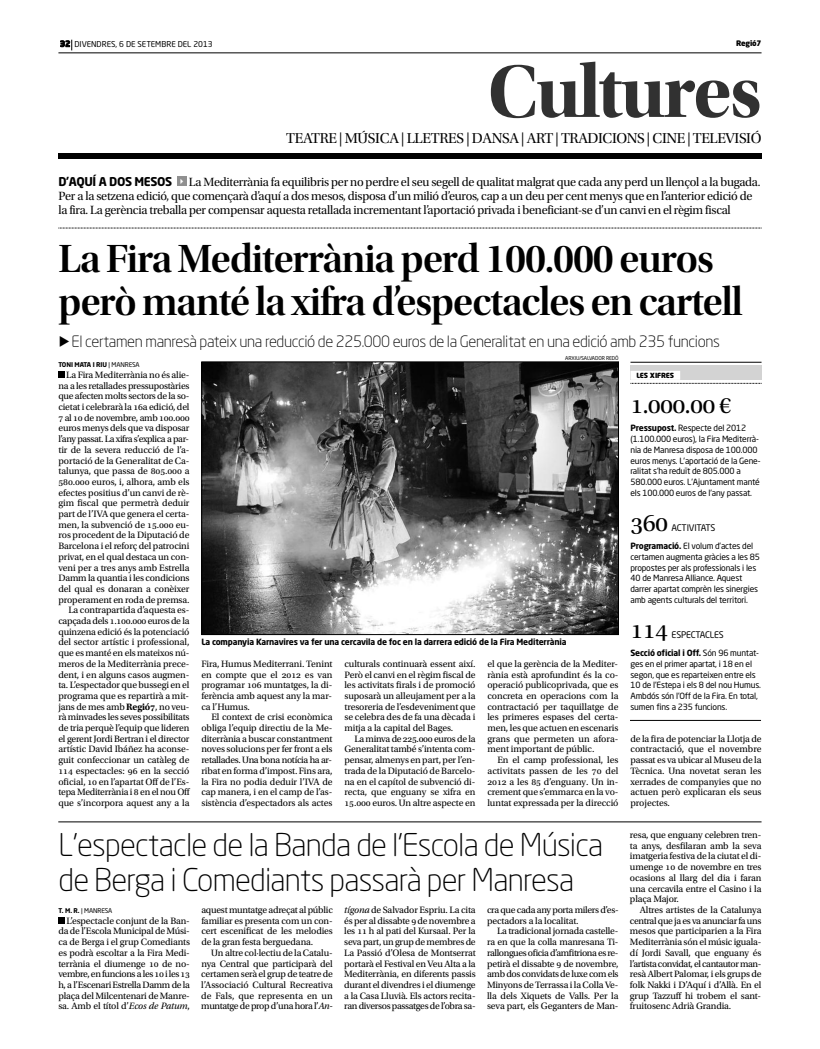
<style>
.page{position:relative;width:820px;height:1049px;background:#fff}
.page>*{position:absolute;margin:0;border:0;box-sizing:border-box;transform-origin:0 0}
.t1{font:77px "Utopia Std Bold Disp";letter-spacing:-.025em;color:#313131}
.t2{font:41px/43.5px "Utopia Std Semibold Disp";letter-spacing:-.025em;color:#000}
.t3{font:300 31px/35px "Neo Sans Pro";letter-spacing:-.025em;color:#000}
.t4{font:27px "Utopia Std Subh";letter-spacing:-.025em;color:#000}
.t5{font:300 15.5px "Neo Sans Pro";letter-spacing:-.025em;color:#000}
.t6{font:15px "Utopia Std Subh";letter-spacing:-.025em;color:#000}
.t7{font:12.5px/14px "Utopia Std Subh";letter-spacing:-.02em;color:#000}
.t8{font:700 12px "Neo Sans Pro";letter-spacing:-.03em;color:#000}
.t9{font:9.7px/10.7px "Utopia Std";letter-spacing:-.015em;color:#000;text-align:justify}
.t10{font:9px "Neo Sans Pro";letter-spacing:-.02em;color:#000}
.t11{font:8.5px/10.7px "Neo Sans Pro";letter-spacing:-.02em;color:#000}
.t12{font:700 8.5px "Neo Sans Pro";letter-spacing:-.02em;color:#000}
.t13{font:8px "Neo Sans Pro";color:#000}
.t14{font:900 7.5px "Neo Sans Pro";letter-spacing:-.025em;color:#000}
.t15{font:900 7px "Neo Sans Pro";letter-spacing:-.015em;color:#000}
.t16{font:700 6.5px "Neo Sans Pro";letter-spacing:-.015em;color:#000}
.t17{font:6.5px "Neo Sans Pro";letter-spacing:-.015em;color:#000}
.t18{font:5.2px "Neo Sans Pro";letter-spacing:-.02em;color:#000}
.s1{font-weight:700}
.s2{font-weight:400}
.s3{font-style:italic}
</style>
<div class="page">
<hr style="left:58px;top:53px;width:703px;height:1px;background:#000">
<div style="left:58px;top:153px;width:703px;height:5px;background:#000"></div>
<svg style="left:58px;top:372px;width:6px;height:6px"></svg>
<div style="left:177px;top:177px;width:9px;height:9px;background:#909090"></div>
<svg style="left:58px;top:228px;width:703px;height:1px"></svg>
<hr style="left:58px;top:822px;width:703px;height:1px;background:#000">
<div style="left:58px;top:917px;width:7px;height:7px;background:#000"></div>
<hr style="left:629px;top:720px;width:131px;height:1px;background:#000">
<hr style="left:630px;top:362px;width:131px;height:1px;background:#000">
<div style="left:630px;top:365px;width:131px;height:15px;background:#d3d3d3"></div>
<div style="left:630px;top:371px;width:50px;height:9px;background:#fff"></div>
<svg style="left:630px;top:383px;width:131px;height:1px"></svg>
<img style="left:203px;top:364px;width:413px;height:269px">
<div style="left:201px;top:362px;width:417px;height:273px;border:1px solid #000"></div>
<p class="t13" style="left:60px;top:41px;width:154px"><span class="s1">32</span> DIVENDRES, 6 DE SETEMBRE DEL 2013</p>
<p class="t14" style="left:736px;top:41px;width:27px">Regió7</p>
<h1 class="t1" style="left:487px;top:62px;width:275px">Cultures</h1>
<h3 class="t6" style="left:286px;top:132px;width:476px">teatre | Música | LLetres | dansa | art | tradicions | cine | teLevisió</h3>
<p class="t8" style="left:58px;top:177px;width:115px">D’AQUÍ A DOS MESOS</p>
<p class="t7" style="left:58px;top:176px;width:703px;text-indent:130px">La Mediterrània fa equilibris per no perdre el seu segell de qualitat malgrat que cada any perd un llençol a la bugada.<br>Per a la setzena edició, que començarà d’aquí a dos mesos, disposa d’un milió d’euros, cap a un deu per cent menys que en l’anterior edició de la fira. La gerència treballa per compensar aquesta retallada incrementant l’aportació privada i beneficiant-se d’un canvi en el règim fiscal</p>
<h2 class="t2" style="left:58px;top:240px;width:685px">La Fira Mediterrània perd 100.000 euros però manté la xifra d’espectacles en cartell</h2>
<h3 class="t5" style="left:59px;top:335px;width:662px">◆El certamen manresà pateix una reducció de 225.000 euros de la Generalitat en una edició amb 235 funcions</h3>
<p class="t16" style="left:58px;top:362px;width:83px">TONI MATA I RIU <span class="s2">| MANRESA</span></p>
<p class="t9" style="left:58px;top:370px;width:132px;text-align:right">La Fira Mediterrània no és alie&shy;na a les retallades pressupostàries que afecten molts sectors de la so&shy;cietat i celebrarà la 16a edició, del<br>7 al 10 de novembre, amb 100.000 euros menys dels que va disposar l’any passat. La xifra s’explica a par&shy;tir de la severa reducció de l’a&shy;portació de la Generalitat de Ca&shy;talunya, que passa de 805.000 a<br>580.000 euros, i, alhora, amb els efectes positius d’un canvi de rè&shy;gim fiscal que permetrà deduir part de l’IVA que genera el certa&shy;men, la subvenció de 15.000 eu&shy;ros procedent de la Diputació de<br>Barcelona i el reforç del patrocini privat, en el qual destaca un con&shy;veni per a tres anys amb Estrella<br>Damm la quantia i les condicions del qual es donaran a conèixer properament en roda de premsa.<br>La contrapartida d’aquesta es&shy;capçada dels 1.100.000 euros de la quinzena edició és la potenciació del sector artístic i professional, que es manté en els mateixos nú&shy;meros de la Mediterrània prece&shy;dent, i en alguns casos augmen&shy;ta. L’espectador que bussegi en el programa que es repartirà a mit&shy;jans de mes amb <span class="s1">Regió7</span>, no veu&shy;rà minvades les seves possibilitats de tria perquè l’equip que lideren el gerent Jordi Bertran i el director artístic David Ibáñez ha aconse&shy;guit confeccionar un catàleg de<br>114 espectacles: 96 en la secció oficial, 10 en l’apartat Off de l’Es&shy;tepa Mediterrània i 8 en el nou Off que s’incorpora aquest any a la</p>
<p class="t18" style="left:565px;top:357px;width:55px">ARXIU/SALVADOR REDÓ</p>
<p class="t12" style="left:201px;top:639px;width:366px">La companyia Karnavires va fer una cercavila de foc en la darrera edició de la Fira Mediterrània</p>
<p class="t9" style="left:201px;top:659px;width:132px">Fira, Humus Mediterrani. Tenint en compte que el 2012 es van programar 106 muntatges, la di&shy;ferència amb aquest any la mar&shy;ca l’Humus.</p>
<p class="t9" style="left:201px;top:713px;width:132px;text-indent:10px">El context de crisi econòmica obliga l’equip directiu de la Me&shy;diterrània a buscar constantment noves solucions per fer front a els retallades. Una bona notícia ha ar&shy;ribat en forma d’impost. Fins ara, la Fira no podia deduir l’IVA de cap manera, i en el camp de l’as&shy;sistència d’espectadors als actes</p>
<p class="t9" style="left:344px;top:659px;width:132px">culturals continuarà essent així.<br>Però el canvi en el règim fiscal de les activitats firals i de promoció suposarà un alleujament per a la tresoreria de l’esdeveniment que se celebra des de fa una dècada i mitja a la capital del Bages.</p>
<p class="t9" style="left:344px;top:734px;width:132px;text-indent:10px">La minva de 225.000 euros de la Generalitat també s’intenta com&shy;pensar, almenys en part, per l’en&shy;trada de la Diputació de Barcelo&shy;na en el capítol de subvenció di&shy;recta, que enguany se xifra en 15.000 euros. Un altre aspecte en</p>
<p class="t9" style="left:487px;top:659px;width:132px">el que la gerència de la Mediter&shy;rània està aprofundint és la co&shy;operació publicoprivada, que es concreta en operacions com la contractació per taquillatge de les primeres espases del certa&shy;men, les que actuen en escenaris grans que permeten un afora&shy;ment important de públic.</p>
<p class="t9" style="left:487px;top:755px;width:132px;text-indent:10px">En el camp professional, les activitats passen de les 70 del 2012 a les 85 d’enguany. Un in&shy;crement que s’emmarca en la vo&shy;luntat expressada per la direcció</p>
<h3 class="t3" style="left:58px;top:830px;width:546px">L’espectacle de la Banda de l’Escola de Música de Berga i Comediants passarà per Manresa</h3>
<p class="t9" style="left:58px;top:916px;width:133px;text-indent:8px">L’espectacle conjunt de la Ban&shy;da de l’Escola Municipal de Músi&shy;ca de Berga i el grup Comediants es podrà escoltar a la Fira Medi&shy;terrània el diumenge 10 de no&shy;vembre, en funcions a les 10 i les 13 h, a l’Escenari Estrella Damm de la plaça del Milcentenari de Manre&shy;sa. Amb el títol d’<span class="s3">Ecos de Patum</span>,</p>
<p class="t9" style="left:201px;top:905px;width:133px">aquest muntatge adreçat al públic familiar es presenta com un con&shy;cert escenificat de les melodies de la gran festa berguedana.</p>
<p class="t17" style="left:58px;top:908px;width:55px"><span class="s1">T. M. R.</span> | MANRESA</p>
<p class="t9" style="left:201px;top:948px;width:133px;text-indent:10px">Un altre col·lectiu de la Catalu&shy;nya Central que participarà del certamen serà el grup de teatre de l’Associació Cultural Recreativa de Fals, que representa en un muntatge de prop d’una hora l’<span class="s3">An-</span></p>
<p class="t9" style="left:344px;top:905px;width:133px"><span class="s3">tígona</span> de Salvador Espriu. La cita és per al dissabte 9 de novembre a les 11 h al pati del Kursaal. Per la seva part, un grup de membres de La Passió d’Olesa de Montserrat portarà el Festival en Veu Alta a la Mediterrània, en diferents passis durant el divendres i el diumenge a la Casa Lluvià. Els actors recita&shy;ran diversos passatges de l’obra sa-</p>
<p class="t9" style="left:487px;top:905px;width:133px">cra que cada any porta milers d’es&shy;pectadors a la localitat.</p>
<p class="t9" style="left:487px;top:927px;width:133px;text-indent:10px">La tradicional jornada castelle&shy;ra en que la colla manresana Ti&shy;rallongues oficia d’amfitriona es re&shy;petirà el dissabte 9 de novembre, amb dos convidats de luxe com els Minyons de Terrassa i la Colla Ve&shy;lla dels Xiquets de Valls. Per la seva part, els Geganters de Man-</p>
<p class="t15" style="left:636px;top:372px;width:39px">LES XIFRES</p>
<h3 class="t4" style="left:630px;top:394px;width:103px">1.000.00 €</h3>
<p class="t11" style="left:630px;top:424px;width:131px"><span class="s1">Pressupost.</span> Respecte del 2012 (1.100.000 euros), la Fira Mediterrà&shy;nia de Manresa disposa de 100.000 euros menys. L’aportació de la Gene&shy;ralitat s’ha reduït de 805.000 a 580.000 euros. L’Ajuntament manté els 100.000 euros de l’any passat.</p>
<h3 class="t4" style="left:630px;top:512px;width:39px">360</h3>
<p class="t10" style="left:671px;top:524px;width:45px">ACTIVITATS</p>
<p class="t11" style="left:630px;top:541px;width:131px"><span class="s1">Programació.</span> El volum d’actes del certamen augmenta gràcies a les 85 propostes per als professionals i les 40 de Manresa Alliance. Aquest darrer apartat comprèn les sinergies amb agents culturals del territori.</p>
<h3 class="t4" style="left:630px;top:619px;width:39px">114</h3>
<p class="t10" style="left:671px;top:631px;width:54px">ESPECTACLES</p>
<p class="t11" style="left:630px;top:648px;width:132px"><span class="s1">Secció oficial i Off.</span> Són 96 muntat&shy;ges en el primer apartat, i 18 en el segon, que es reparteixen entre els 10 de l’Estepa i els 8 del nou Humus.<br>Ambdós són l’Off de la Fira. En total, sumen fins a 235 funcions.</p>
<p class="t9" style="left:630px;top:734px;width:132px">de la fira de potenciar la Llotja de contractació, que el novembre passat es va ubicar al Museu de la Tècnica. Una novetat seran les xerrades de companyies que no actuen però explicaran els seus projectes.</p>
<p class="t9" style="left:629px;top:830px;width:133px">resa, que enguany celebren tren&shy;ta anys, desfilaran amb la seva imatgeria festiva de la ciutat el di&shy;umenge 10 de novembre en tres ocasions al llarg del dia i faran una cercavila entre el Casino i la plaça Major.</p>
<p class="t9" style="left:629px;top:905px;width:133px;text-indent:10px">Altres artistes de la Catalunya central que ja es va anunciar fa uns mesos que participarien a la Fira Mediterrània són el músic iguala&shy;dí Jordi Savall, que enguany és l’artista convidat, el cantautor man&shy;resà Albert Palomar, i els grups de folk Nakki i D’Aquí i d’Allà. En el grup Tazzuff hi trobem el sant&shy;fruitosenc Adrià Grandia.</p>
</div>
